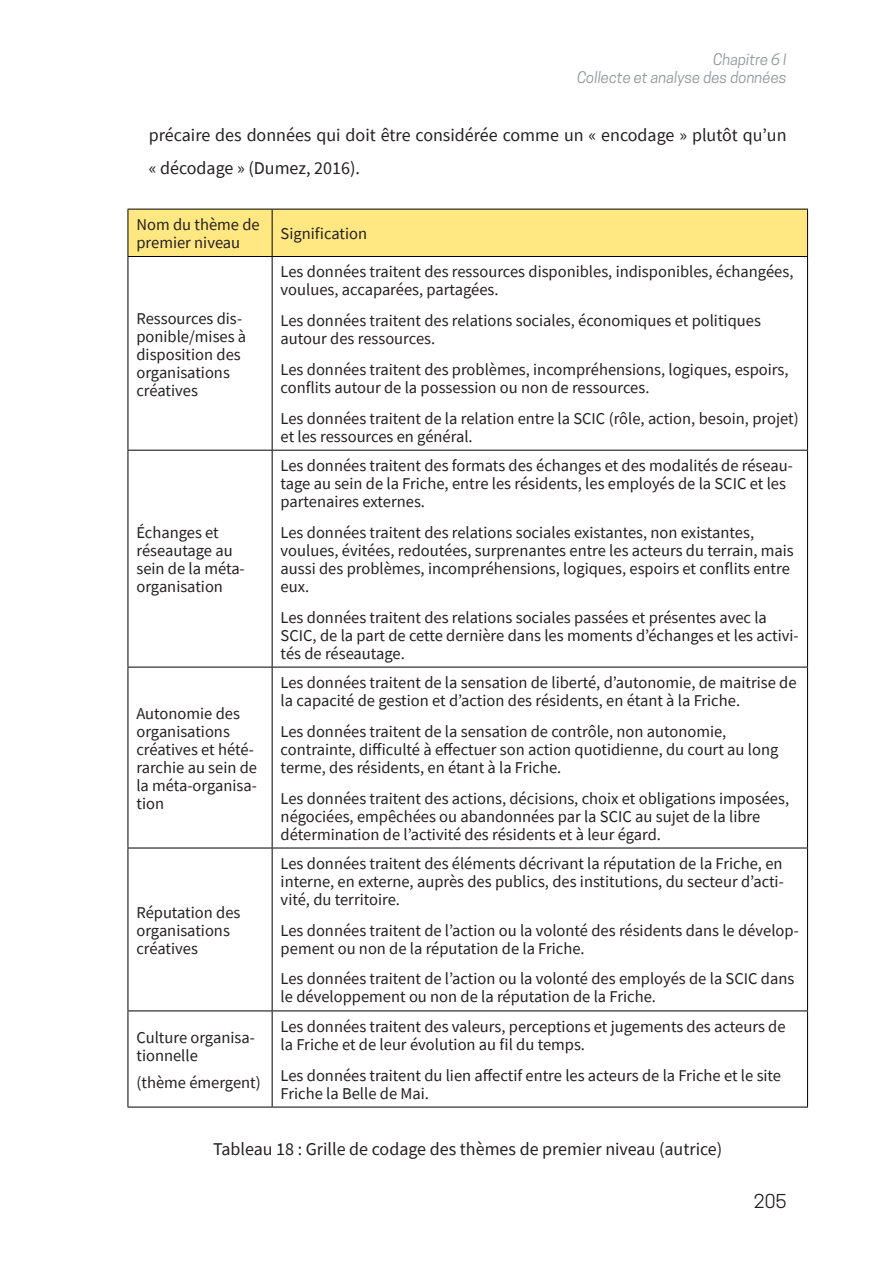
<style>
.page{position:relative;width:893px;height:1263px;background:#fff}
.page>*{position:absolute;margin:0;border:0;box-sizing:border-box;transform-origin:0 0}
.Texte{font:18px/33px "Source Sans Pro";color:#231f20}
.Heading_6{font:18px "Source Sans Pro";color:#231f20}
.t1{font:18px "Cooper Hewitt";color:#231f20}
.Texte_tableaux{font:16.5px/18px "Source Sans Pro";color:#231f20}
.t2{font:italic 15px/18px "Cooper Hewitt";color:#939598;text-align:right}
</style>
<div class="page">
<div style="left:129px;top:210px;width:678px;height:46px;background:#ffe881"></div>
<hr style="left:128px;top:209px;width:144px;height:1px;background:#000">
<hr style="left:272px;top:209px;width:536px;height:1px;background:#000">
<hr style="left:128px;top:256px;width:144px;height:1px;background:#000">
<hr style="left:272px;top:256px;width:536px;height:1px;background:#000">
<hr style="left:128px;top:450px;width:144px;height:1px;background:#000">
<hr style="left:272px;top:450px;width:536px;height:1px;background:#000">
<hr style="left:128px;top:667px;width:144px;height:1px;background:#000">
<hr style="left:272px;top:667px;width:536px;height:1px;background:#000">
<hr style="left:128px;top:848px;width:144px;height:1px;background:#000">
<hr style="left:272px;top:848px;width:536px;height:1px;background:#000">
<hr style="left:128px;top:1010px;width:144px;height:1px;background:#000">
<hr style="left:272px;top:1010px;width:536px;height:1px;background:#000">
<hr style="left:128px;top:1107px;width:144px;height:1px;background:#000">
<hr style="left:272px;top:1107px;width:536px;height:1px;background:#000">
<hr style="left:128px;top:209px;width:1px;height:47px;background:#000">
<hr style="left:128px;top:257px;width:1px;height:193px;background:#000">
<hr style="left:128px;top:450px;width:1px;height:217px;background:#000">
<hr style="left:128px;top:667px;width:1px;height:181px;background:#000">
<hr style="left:128px;top:848px;width:1px;height:162px;background:#000">
<hr style="left:128px;top:1011px;width:1px;height:96px;background:#000">
<hr style="left:272px;top:209px;width:1px;height:47px;background:#000">
<hr style="left:807px;top:209px;width:1px;height:47px;background:#000">
<hr style="left:272px;top:257px;width:1px;height:193px;background:#000">
<hr style="left:807px;top:257px;width:1px;height:193px;background:#000">
<hr style="left:272px;top:450px;width:1px;height:217px;background:#000">
<hr style="left:807px;top:450px;width:1px;height:217px;background:#000">
<hr style="left:272px;top:667px;width:1px;height:181px;background:#000">
<hr style="left:807px;top:667px;width:1px;height:181px;background:#000">
<hr style="left:272px;top:848px;width:1px;height:162px;background:#000">
<hr style="left:807px;top:848px;width:1px;height:162px;background:#000">
<hr style="left:272px;top:1011px;width:1px;height:96px;background:#000">
<hr style="left:807px;top:1011px;width:1px;height:96px;background:#000">
<p class="t2" style="left:577px;top:50px;width:211px">Chapitre 6 I<br>Collecte et analyse des données</p>
<p class="Texte" style="left:149px;top:118px;width:639px">précaire des données qui doit être considérée comme un « encodage » plutôt qu’un « décodage » (Dumez, 2016).</p>
<p class="Texte_tableaux" style="left:136px;top:215px;width:125px">Nom du thème de premier niveau</p>
<p class="Texte_tableaux" style="left:281px;top:224px;width:88px">Signification</p>
<p class="Texte_tableaux" style="left:136px;top:309px;width:109px">Ressources dis&shy;ponible/mises à disposition des organisations créatives</p>
<p class="Texte_tableaux" style="left:136px;top:523px;width:110px">Échanges et réseautage au sein de la méta&shy;organisation</p>
<p class="Texte_tableaux" style="left:136px;top:704px;width:122px">Autonomie des organisations créatives et hété&shy;rarchie au sein de la méta-organisa&shy;tion</p>
<p class="Texte_tableaux" style="left:136px;top:903px;width:106px">Réputation des organisations créatives</p>
<p class="Texte_tableaux" style="left:136px;top:1028px;width:120px">Culture organisa&shy;tionnelle</p>
<p class="Texte_tableaux" style="left:136px;top:1073px;width:126px">(thème émergent)</p>
<p class="Texte_tableaux" style="left:281px;top:263px;width:514px">Les données traitent des ressources disponibles, indisponibles, échangées, voulues, accaparées, partagées.</p>
<p class="Texte_tableaux" style="left:281px;top:312px;width:482px">Les données traitent des relations sociales, économiques et politiques autour des ressources.</p>
<p class="Texte_tableaux" style="left:281px;top:360px;width:509px">Les données traitent des problèmes, incompréhensions, logiques, espoirs, conflits autour de la possession ou non de ressources.</p>
<p class="Texte_tableaux" style="left:281px;top:409px;width:520px">Les données traitent de la relation entre la SCIC (rôle, action, besoin, projet) et les ressources en général.</p>
<p class="Texte_tableaux" style="left:281px;top:456px;width:514px">Les données traitent des formats des échanges et des modalités de réseau&shy;tage au sein de la Friche, entre les résidents, les employés de la SCIC et les partenaires externes.</p>
<p class="Texte_tableaux" style="left:281px;top:523px;width:515px">Les données traitent des relations sociales existantes, non existantes, voulues, évitées, redoutées, surprenantes entre les acteurs du terrain, mais aussi des problèmes, incompréhensions, logiques, espoirs et conflits entre eux.</p>
<p class="Texte_tableaux" style="left:281px;top:608px;width:519px">Les données traitent des relations sociales passées et présentes avec la<br>SCIC, de la part de cette dernière dans les moments d’échanges et les activi&shy;tés de réseautage.</p>
<p class="Texte_tableaux" style="left:281px;top:673px;width:517px">Les données traitent de la sensation de liberté, d’autonomie, de maitrise de la capacité de gestion et d’action des résidents, en étant à la Friche.</p>
<p class="Texte_tableaux" style="left:281px;top:722px;width:499px">Les données traitent de la sensation de contrôle, non autonomie, contrainte, difficulté à effectuer son action quotidienne, du court au long terme, des résidents, en étant à la Friche.</p>
<p class="Texte_tableaux" style="left:281px;top:789px;width:510px">Les données traitent des actions, décisions, choix et obligations imposées, négociées, empêchées ou abandonnées par la SCIC au sujet de la libre détermination de l’activité des résidents et à leur égard.</p>
<p class="Texte_tableaux" style="left:281px;top:854px;width:505px;text-align:justify">Les données traitent des éléments décrivant la réputation de la Friche, en interne, en externe, auprès des publics, des institutions, du secteur d’acti&shy;vité, du territoire.</p>
<p class="Texte_tableaux" style="left:281px;top:921px;width:520px">Les données traitent de l’action ou la volonté des résidents dans le dévelop&shy;pement ou non de la réputation de la Friche.</p>
<p class="Texte_tableaux" style="left:281px;top:970px;width:515px">Les données traitent de l’action ou la volonté des employés de la SCIC dans le développement ou non de la réputation de la Friche.</p>
<p class="Texte_tableaux" style="left:281px;top:1017px;width:506px">Les données traitent des valeurs, perceptions et jugements des acteurs de la Friche et de leur évolution au fil du temps.</p>
<p class="Texte_tableaux" style="left:281px;top:1066px;width:502px">Les données traitent du lien affectif entre les acteurs de la Friche et le site<br>Friche la Belle de Mai.</p>
<p class="Heading_6" style="left:213px;top:1138px;width:511px">Tableau 18 : Grille de codage des thèmes de premier niveau (autrice)</p>
<p class="t1" style="left:754px;top:1191px;width:34px">205</p>
</div>
